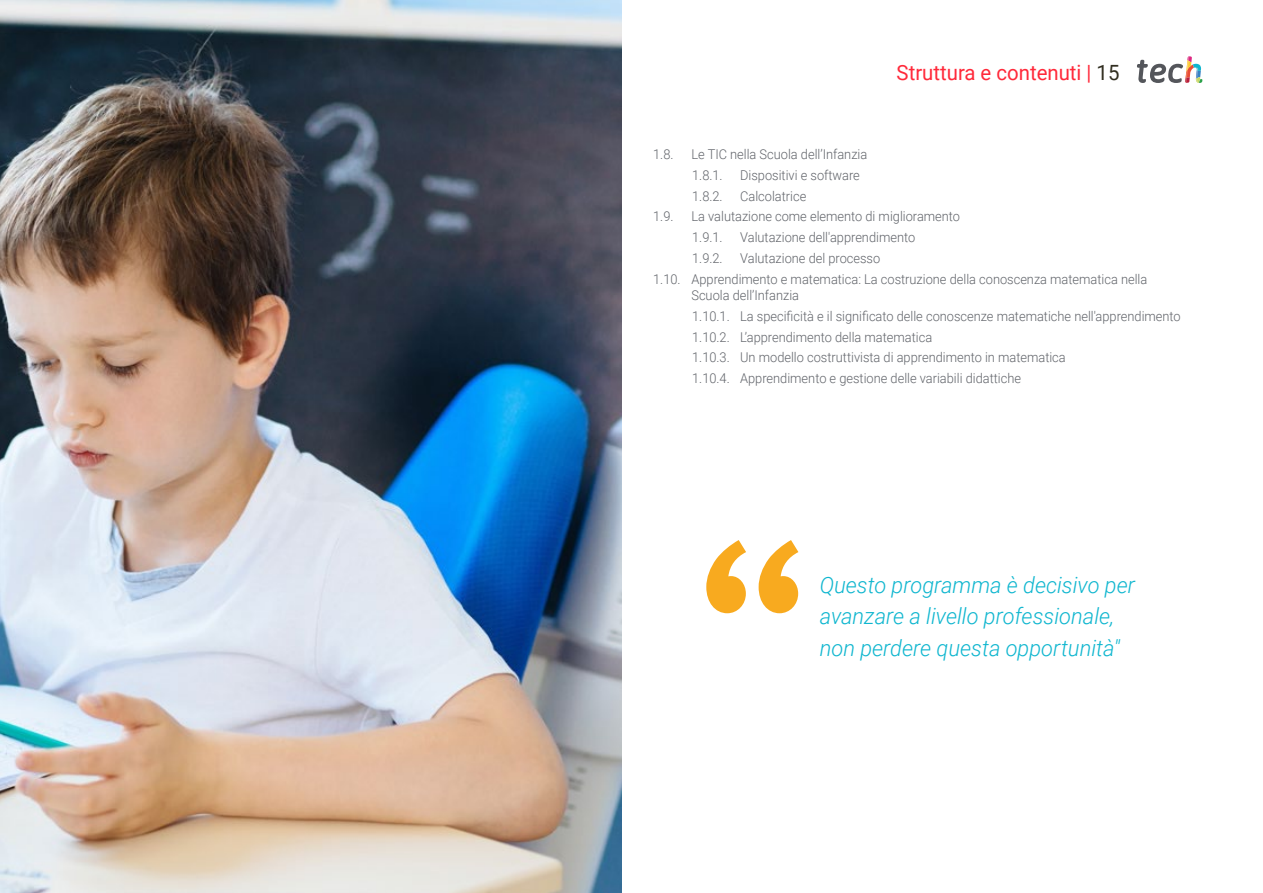
<style>
.page{position:relative;width:1263px;height:893px;background:#fff}
.page>*{position:absolute;margin:0;border:0;box-sizing:border-box;transform-origin:0 0}
.t1{font:italic 300 22.5px/31.5px "Roboto";color:#0fb6cf}
.t2{font:21px "Roboto";color:#ff293a}
.t3{font:300 13.5px/20.7px "Roboto";color:#61646a;scale:.95 1}
.s1{color:#312e20}
</style>
<div class="page">
<svg style="left:1137px;top:56px;width:65px;height:27px"></svg>
<img style="left:0;top:0;width:622px;height:893px">
<svg style="left:706px;top:540px;width:92px;height:73px"></svg>
<p class="t3" style="left:653px;top:143px;width:23px">1.8.</p>
<p class="t3" style="left:691px;top:143px;width:187px">Le TIC nella Scuola dell’Infanzia<br>1.8.1.</p>
<p class="t3" style="left:740px;top:164px;width:128px">Dispositivi e software</p>
<p class="t3" style="left:692px;top:185px;width:34px">1.8.2.</p>
<p class="t3" style="left:740px;top:185px;width:71px">Calcolatrice</p>
<h2 class="t2" style="left:897px;top:57px;width:224px">Struttura e contenuti | <span class="s1">15</span></h2>
<p class="t3" style="left:653px;top:206px;width:23px">1.9.</p>
<p class="t3" style="left:691px;top:206px;width:284px">La valutazione come elemento di miglioramento<br>1.9.1.</p>
<p class="t3" style="left:740px;top:226px;width:186px">Valutazione dell'apprendimento</p>
<p class="t3" style="left:653px;top:247px;width:522px;text-indent:87px">Valutazione del processo<br>1.10. Apprendimento e matematica: La costruzione della conoscenza matematica nella</p>
<p class="t3" style="left:691px;top:284px;width:517px">Scuola dell’Infanzia<br>1.10.1. La specificità e il significato delle conoscenze matematiche nell'apprendimento 1.10.2. L’apprendimento della matematica<br>1.10.3. Un modello costruttivista di apprendimento in matematica<br>1.10.4. Apprendimento e gestione delle variabili didattiche</p>
<p class="t3" style="left:692px;top:247px;width:34px">1.9.2.</p>
<h1 class="t1" style="left:820px;top:568px;width:317px">Questo programma è decisivo per avanzare a livello professionale, non perdere questa opportunità"</h1>
</div>
